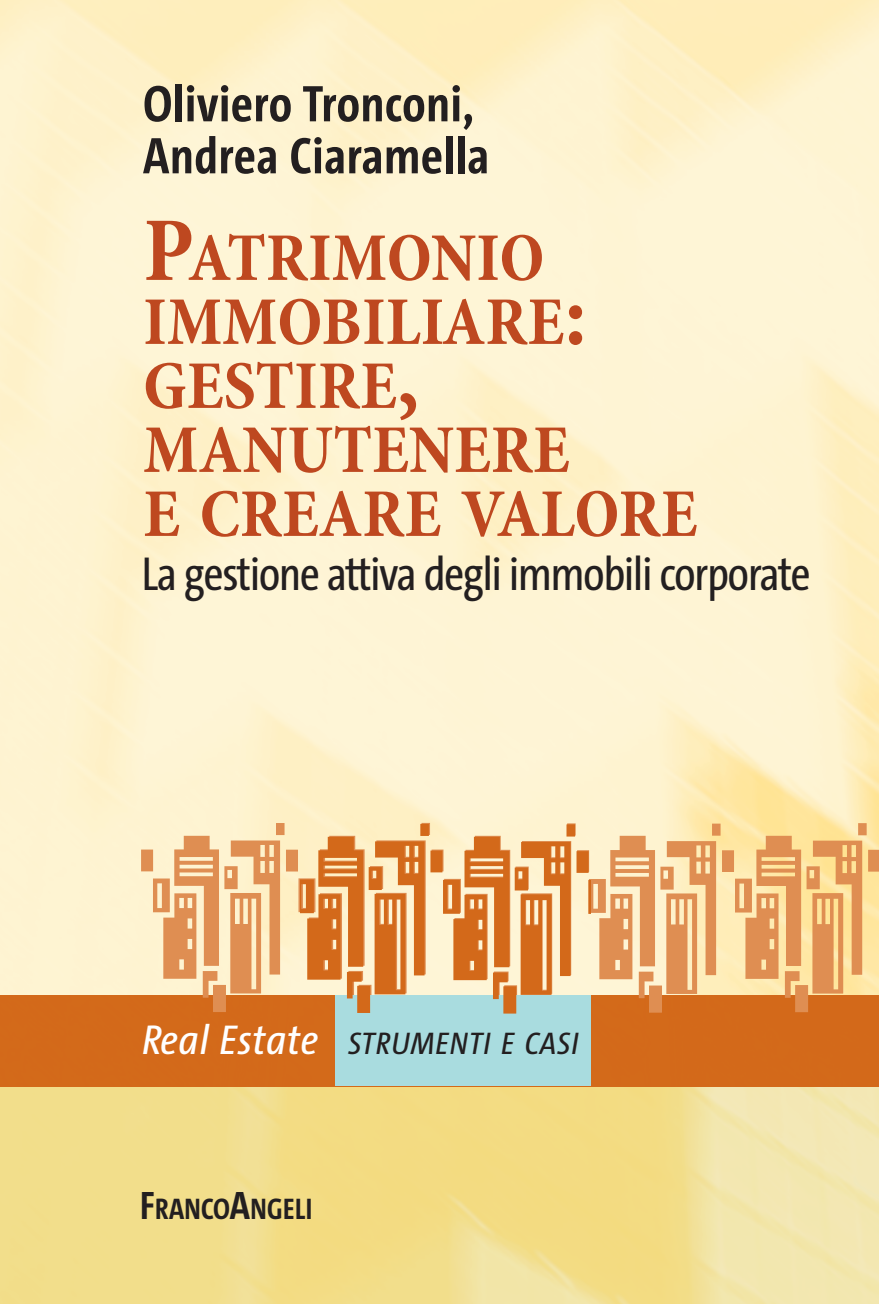
<style>
.page{position:relative;width:879px;height:1304px;background:#fff}
.page>*{position:absolute;margin:0;border:0;box-sizing:border-box;transform-origin:0 0}
.t1{font:700 condensed 69px/64px "Minion Pro";color:#be4820}
.t2{font:52px/52px "The Sans Cd S7 Bld";letter-spacing:.015em;color:#231f20}
.t3{font:48px "The Sans Cd S5 Plain";letter-spacing:-.02em;color:#231f20}
.t4{font:31.6px "The Sans Cd S5 Plain IT";letter-spacing:.025em;color:#231f20;scale:1.08 1}
.t5{font:30px "The Sans Cd S7 Bld";letter-spacing:.01em;color:#231f20}
.s1{font-size:92px}
.s2{font-size:42px;color:#fff}
.s3{font-size:40px}
</style>
<div class="page">
<img style="left:0;top:1086px;width:879px;height:218px">
<div style="left:0;top:995px;width:879px;height:91px;background:#d3691a"></div>
<img style="left:141px;top:813px;width:738px;height:207px">
<div style="left:336px;top:995px;width:255px;height:91px;background:#a9dcdf"></div>
<img style="left:301px;top:814px;width:289px;height:201px">
<p class="t2" style="left:143px;top:77px;width:347px">Oliviero Tronconi,<br>Andrea Ciaramella</p>
<p class="t1" style="left:143px;top:224px;width:556px"><span class="s1">P</span>ATRIMONIO<br>IMMOBILIARE<span class="s1">:<br></span>GESTIRE<span class="s1">,<br></span>MANUTENERE<br>E CREARE VALORE</p>
<p class="t3" style="left:142px;top:556px;width:670px">La gestione attiva degli immobili corporate</p>
<p class="t4" style="left:142px;top:1032px;width:406px"><span class="s2">Real Estate</span> STRUMENTI E CASI</p>
<p class="t5" style="left:140px;top:1191px;width:174px"><span class="s3">F</span>RANCO<span class="s3">A</span>NGELI</p>
</div>
